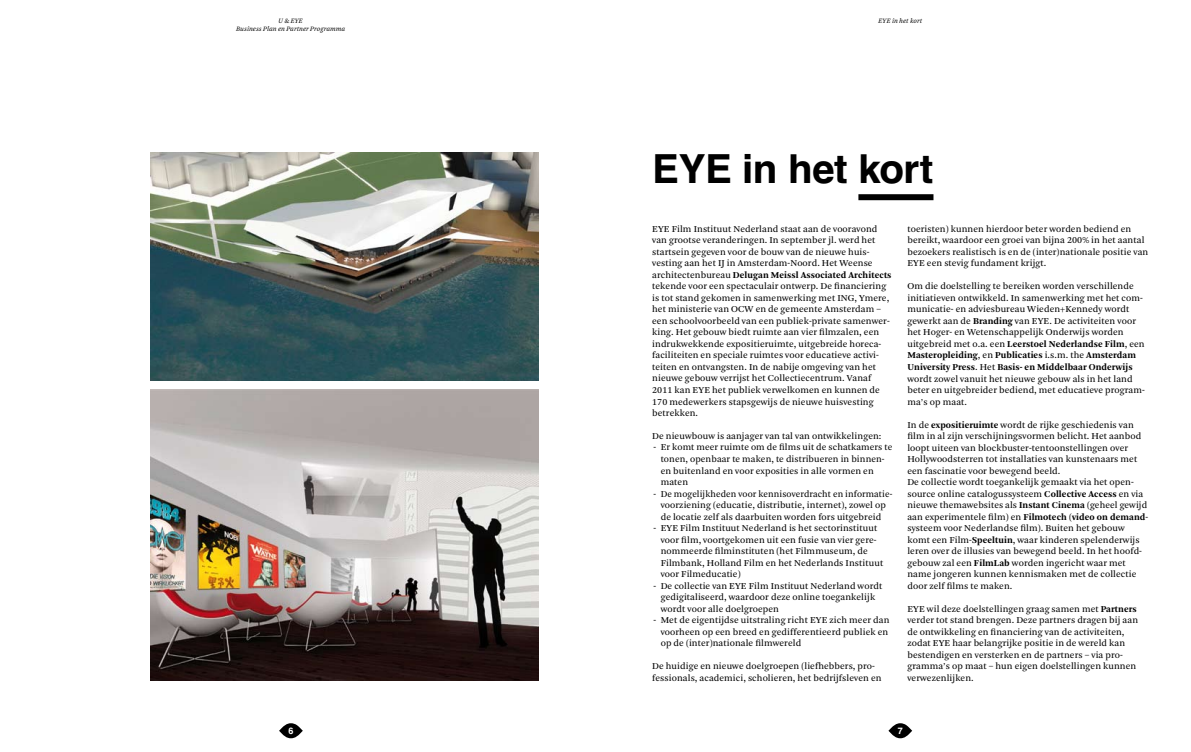
<style>
.page{position:relative;width:1191px;height:752px;background:#fff}
.page>*{position:absolute;margin:0;border:0;box-sizing:border-box;transform-origin:0 0}
.t1{font:700 40px "Schulbuch Nord";letter-spacing:-.01em;color:#000}
.t2{font:9.5px/11.5px "Arnhem Blond";letter-spacing:.01em;color:#000}
.t3{font:700 9.5px/11.5px "Arnhem";letter-spacing:.01em;color:#000}
.t4{font:700 9px "Schulbuch Nord";color:#fff}
.t5{font:italic 7px/8.5px "Arnhem Blond";letter-spacing:.005em;color:#000;text-align:center}
.s1{font-family:"Arnhem Blond";font-weight:400}
.s2{font-family:"Arnhem"}
.s3{font-family:"Arnhem";font-weight:700}
</style>
<div class="page">
<div style="left:858px;top:194px;width:75px;height:6px;background:#000"></div>
<img style="left:151px;top:389px;width:388px;height:291px">
<img style="left:151px;top:153px;width:388px;height:227px">
<svg style="left:279px;top:723px;width:24px;height:14px"></svg>
<svg style="left:888px;top:723px;width:24px;height:14px"></svg>
<p class="t5" style="left:236px;top:17px;width:111px">U &amp; EYE<br>Business Plan en Partner Programma</p>
<p class="t5" style="left:878px;top:17px;width:45px">EYE in het kort</p>
<h1 class="t1" style="left:652px;top:143px;width:283px">EYE in het kort</h1>
<p class="t2" style="left:652px;top:223px;width:227px">EYE Film Instituut Nederland staat aan de vooravond van grootse veranderingen. In september jl. werd het startsein gegeven voor de bouw van de nieuwe huis&shy;vesting aan het IJ in Amsterdam-Noord. Het Weense</p>
<p class="t3" style="left:652px;top:269px;width:241px"><span class="s1">architectenbureau</span> Delugan Meissl Associated Architects</p>
<p class="t2" style="left:652px;top:280px;width:239px">tekende voor een spectaculair ontwerp. De financiering is tot stand gekomen in samenwerking met ING, Ymere, het ministerie van OCW en de gemeente Amsterdam – een schoolvoorbeeld van een publiek-private samenwer&shy;king. Het gebouw biedt ruimte aan vier filmzalen, een indrukwekkende expositieruimte, uitgebreide horeca&shy;faciliteiten en speciale ruimtes voor educatieve activi&shy;teiten en ontvangsten. In de nabije omgeving van het nieuwe gebouw verrijst het Collectiecentrum. Vanaf 2011 kan EYE het publiek verwelkomen en kunnen de 170 medewerkers stapsgewijs de nieuwe huisvesting betrekken.</p>
<p class="t2" style="left:652px;top:430px;width:231px">De nieuwbouw is aanjager van tal van ontwikkelingen:</p>
<p class="t2" style="left:660px;top:441px;width:233px;text-indent:-7px"><span class="s2">-</span> Er komt meer ruimte om de films uit de schatkamers te tonen, openbaar te maken, te distribueren in binnen&shy;en buitenland en voor exposities in alle vormen en maten</p>
<p class="t2" style="left:653px;top:487px;width:240px;text-align:center"><span class="s2">-</span> De mogelijkheden voor kennisoverdracht en informatie&shy;voorziening (educatie, distributie, internet), zowel op<br>de locatie zelf als daarbuiten worden fors uitgebreid</p>
<p class="t2" style="left:660px;top:522px;width:224px;text-indent:-7px"><span class="s2">-</span> EYE Film Instituut Nederland is het sectorinstituut voor film, voortgekomen uit een fusie van vier gere&shy;nommeerde filminstituten (het Filmmuseum, de Filmbank, Holland Film en het Nederlands Instituut voor Filmeducatie)</p>
<p class="t2" style="left:660px;top:579px;width:223px;text-indent:-7px"><span class="s2">-</span> De collectie van EYE Film Instituut Nederland wordt gedigitaliseerd, waardoor deze online toegankelijk wordt voor alle doelgroepen</p>
<p class="t2" style="left:660px;top:614px;width:230px;text-indent:-7px"><span class="s2">-</span> Met de eigentijdse uitstraling richt EYE zich meer dan voorheen op een breed en gedifferentieerd publiek en op de (inter)nationale filmwereld</p>
<p class="t2" style="left:652px;top:660px;width:231px">De huidige en nieuwe doelgroepen (liefhebbers, pro&shy;fessionals, academici, scholieren, het bedrijfsleven en</p>
<p class="t2" style="left:907px;top:223px;width:242px">toeristen) kunnen hierdoor beter worden bediend en bereikt, waardoor een groei van bijna 200% in het aantal bezoekers realistisch is en de (inter)nationale positie van EYE een stevig fundament krijgt.</p>
<p class="t2" style="left:907px;top:280px;width:239px">Om die doelstelling te bereiken worden verschillende initiatieven ontwikkeld. In samenwerking met het com&shy;municatie- en adviesbureau Wieden+Kennedy wordt gewerkt aan de <span class="s3">Branding</span> van EYE. De activiteiten voor het Hoger- en Wetenschappelijk Onderwijs worden uitgebreid met o.a. een <span class="s3">Leerstoel Nederlandse Film</span>, een</p>
<p class="t3" style="left:907px;top:349px;width:230px">Masteropleiding<span class="s1">, en</span> Publicaties <span class="s1">i.s.m. the</span> Amsterdam<br>University Press<span class="s1">. Het</span> Basis- en Middelbaar Onderwijs</p>
<p class="t2" style="left:907px;top:372px;width:239px">wordt zowel vanuit het nieuwe gebouw als in het land beter en uitgebreider bediend, met educatieve program&shy;ma’s op maat.</p>
<p class="t2" style="left:907px;top:419px;width:242px">In de <span class="s3">expositieruimte</span> wordt de rijke geschiedenis van film in al zijn verschijningsvormen belicht. Het aanbod loopt uiteen van blockbuster-tentoonstellingen over Hollywoodsterren tot installaties van kunstenaars met een fascinatie voor bewegend beeld.<br>De collectie wordt toegankelijk gemaakt via het open&shy;source online catalogussysteem <span class="s3">Collective Access</span> en via nieuwe themawebsites als <span class="s3">Instant Cinema</span> (geheel gewijd aan experimentele film) en <span class="s3">Filmotech</span> (<span class="s3">video on demand&shy;</span>systeem voor Nederlandse film). Buiten het gebouw komt een Film-<span class="s3">Speeltuin</span>, waar kinderen spelenderwijs leren over de illusies van bewegend beeld. In het hoofd&shy;gebouw zal een <span class="s3">FilmLab</span> worden ingericht waar met name jongeren kunnen kennismaken met de collectie door zelf films te maken.</p>
<p class="t2" style="left:907px;top:602px;width:232px">EYE wil deze doelstellingen graag samen met <span class="s3">Partners </span>verder tot stand brengen. Deze partners dragen bij aan de ontwikkeling en financiering van de activiteiten, zodat EYE haar belangrijke positie in de wereld kan bestendigen en versterken en de partners – via pro&shy;gramma’s op maat – hun eigen doelstellingen kunnen verwezenlijken.</p>
<p class="t4" style="left:288px;top:724px;width:7px">6</p>
<p class="t4" style="left:897px;top:724px;width:7px">7</p>
</div>
